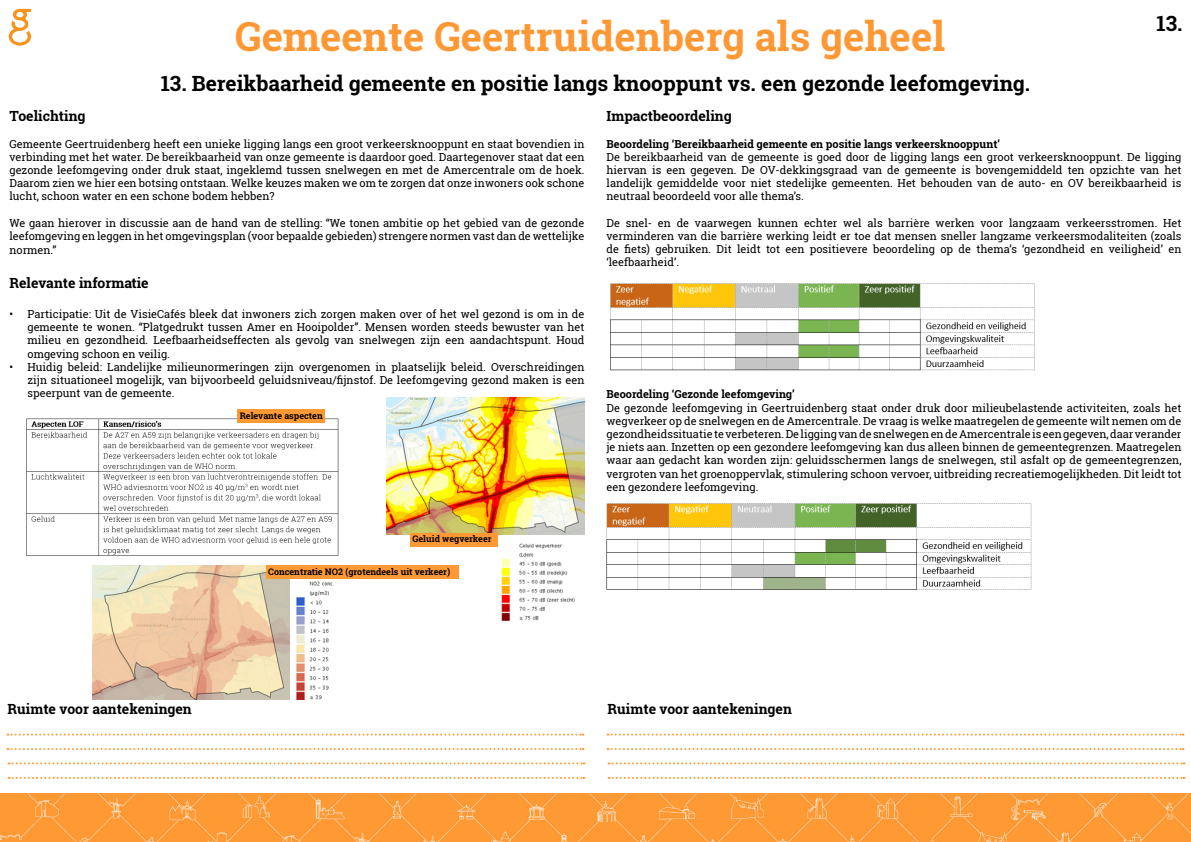
<style>
.page{position:relative;width:1191px;height:842px;background:#fff}
.page>*{position:absolute;margin:0;border:0;box-sizing:border-box;transform-origin:0 0}
.t1{font:700 40.1px "Roboto Slab";color:#fe9834}
.t2{font:700 21px "Roboto Slab";color:#000}
.t3{font:700 14px "Roboto Slab";color:#000}
.t4{font:11px/13.2px "Roboto Slab";color:#000;text-align:justify}
.t5{font:700 11px "Roboto Slab";color:#000}
.t6{font:700 9px "Roboto Slab";color:#000}
</style>
<div class="page">
<svg style="left:9px;top:9px;width:22px;height:37px"></svg>
<img style="left:0;top:794px;width:1191px;height:48px">
<svg style="left:8px;top:734px;width:575px;height:2px"></svg>
<svg style="left:8px;top:748px;width:575px;height:2px"></svg>
<svg style="left:9px;top:762px;width:575px;height:2px"></svg>
<svg style="left:9px;top:777px;width:575px;height:2px"></svg>
<svg style="left:607px;top:734px;width:576px;height:2px"></svg>
<svg style="left:607px;top:748px;width:576px;height:2px"></svg>
<svg style="left:608px;top:762px;width:576px;height:2px"></svg>
<svg style="left:608px;top:777px;width:576px;height:2px"></svg>
<img style="left:26px;top:418px;width:313px;height:138px">
<div style="left:237px;top:409px;width:88px;height:14px;background:#ff9934"></div>
<img style="left:92px;top:565px;width:198px;height:135px">
<img style="left:296px;top:581px;width:38px;height:119px">
<div style="left:266px;top:565px;width:193px;height:13px;background:#ff9934"></div>
<img style="left:386px;top:397px;width:198px;height:137px">
<img style="left:502px;top:543px;width:73px;height:77px">
<div style="left:410px;top:533px;width:88px;height:13px;background:#ff9934"></div>
<img style="left:610px;top:283px;width:425px;height:88px">
<img style="left:606px;top:503px;width:426px;height:87px">
<h1 class="t1" style="left:235px;top:9px;width:711px">Gemeente Geertruidenberg als geheel</h1>
<h2 class="t2" style="left:1156px;top:9px;width:28px">13.</h2>
<h2 class="t2" style="left:161px;top:69px;width:871px">13. Bereikbaarheid gemeente en positie langs knooppunt vs. een gezonde leefomgeving.</h2>
<p class="t3" style="left:10px;top:106px;width:77px">Toelichting</p>
<p class="t4" style="left:10px;top:137px;width:576px">Gemeente Geertruidenberg heeft een unieke ligging langs een groot verkeersknooppunt en staat bovendien in verbinding met het water. De bereikbaarheid van onze gemeente is daardoor goed. Daartegenover staat dat een gezonde leefomgeving onder druk staat, ingeklemd tussen snelwegen en met de Amercentrale om de hoek.<br>Daarom zien we hier een botsing ontstaan. Welke keuzes maken we om te zorgen dat onze inwoners ook schone lucht, schoon water en een schone bodem hebben?</p>
<p class="t4" style="left:10px;top:216px;width:576px">We gaan hierover in discussie aan de hand van de stelling: “We tonen ambitie op het gebied van de gezonde leefomgeving en leggen in het omgevingsplan (voor bepaalde gebieden) strengere normen vast dan de wettelijke</p>
<p class="t4" style="left:10px;top:244px;width:48px">normen.”</p>
<p class="t3" style="left:10px;top:273px;width:141px">Relevante informatie</p>
<p class="t4" style="left:27px;top:307px;width:558px;text-indent:-18px">• Participatie: Uit de VisieCafés bleek dat inwoners zich zorgen maken over of het wel gezond is om in de gemeente te wonen. “Platgedrukt tussen Amer en Hooipolder”. Mensen worden steeds bewuster van het milieu en gezondheid. Leefbaarheidseffecten als gevolg van snelwegen zijn een aandachtspunt. Houd omgeving schoon en veilig.</p>
<p class="t4" style="left:27px;top:360px;width:558px;text-indent:-18px">• Huidig beleid: Landelijke milieunormeringen zijn overgenomen in plaatselijk beleid. Overschreidingen zijn situationeel mogelijk, van bijvoorbeeld geluidsniveau/fijnstof. De leefomgeving gezond maken is een speerpunt van de gemeente.</p>
<p class="t6" style="left:240px;top:409px;width:85px">Relevante aspecten</p>
<p class="t6" style="left:412px;top:533px;width:81px">Geluid wegverkeer</p>
<p class="t6" style="left:268px;top:565px;width:183px">Concentratie NO2 (grotendeels uit verkeer)</p>
<p class="t3" style="left:606px;top:106px;width:127px">Impactbeoordeling</p>
<p class="t5" style="left:606px;top:136px;width:395px">Beoordeling ‘Bereikbaarheid gemeente en positie langs verkeersknooppunt’</p>
<p class="t4" style="left:606px;top:150px;width:576px">De bereikbaarheid van de gemeente is goed door de ligging langs een groot verkeersknooppunt. De ligging hiervan is een gegeven. De OV-dekkingsgraad van de gemeente is bovengemiddeld ten opzichte van het landelijk gemiddelde voor niet stedelijke gemeenten. Het behouden van de auto- en OV bereikbaarheid is neutraal beoordeeld voor alle thema’s.</p>
<p class="t4" style="left:606px;top:216px;width:576px">De snel- en de vaarwegen kunnen echter wel als barrière werken voor langzaam verkeersstromen. Het verminderen van die barrière werking leidt er toe dat mensen sneller langzame verkeersmodaliteiten (zoals de fiets) gebruiken. Dit leidt tot een positievere beoordeling op de thema’s ‘gezondheid en veiligheid’ en ‘leefbaarheid’.</p>
<p class="t5" style="left:606px;top:387px;width:190px">Beoordeling ‘Gezonde leefomgeving’</p>
<p class="t4" style="left:606px;top:401px;width:576px">De gezonde leefomgeving in Geertruidenberg staat onder druk door milieubelastende activiteiten, zoals het wegverkeer op de snelwegen en de Amercentrale. De vraag is welke maatregelen de gemeente wilt nemen om de gezondheidssituatie te verbeteren. De ligging van de snelwegen en de Amercentrale is een gegeven, daar verander je niets aan. Inzetten op een gezondere leefomgeving kan dus alleen binnen de gemeentegrenzen. Maatregelen waar aan gedacht kan worden zijn: geluidsschermen langs de snelwegen, stil asfalt op de gemeentegrenzen, vergroten van het groenoppervlak, stimulering schoon vervoer, uitbreiding recreatiemogelijkheden. Dit leidt tot een gezondere leefomgeving.</p>
<p class="t3" style="left:8px;top:700px;width:186px">Ruimte voor aantekeningen</p>
<p class="t3" style="left:607px;top:700px;width:186px">Ruimte voor aantekeningen</p>
</div>
